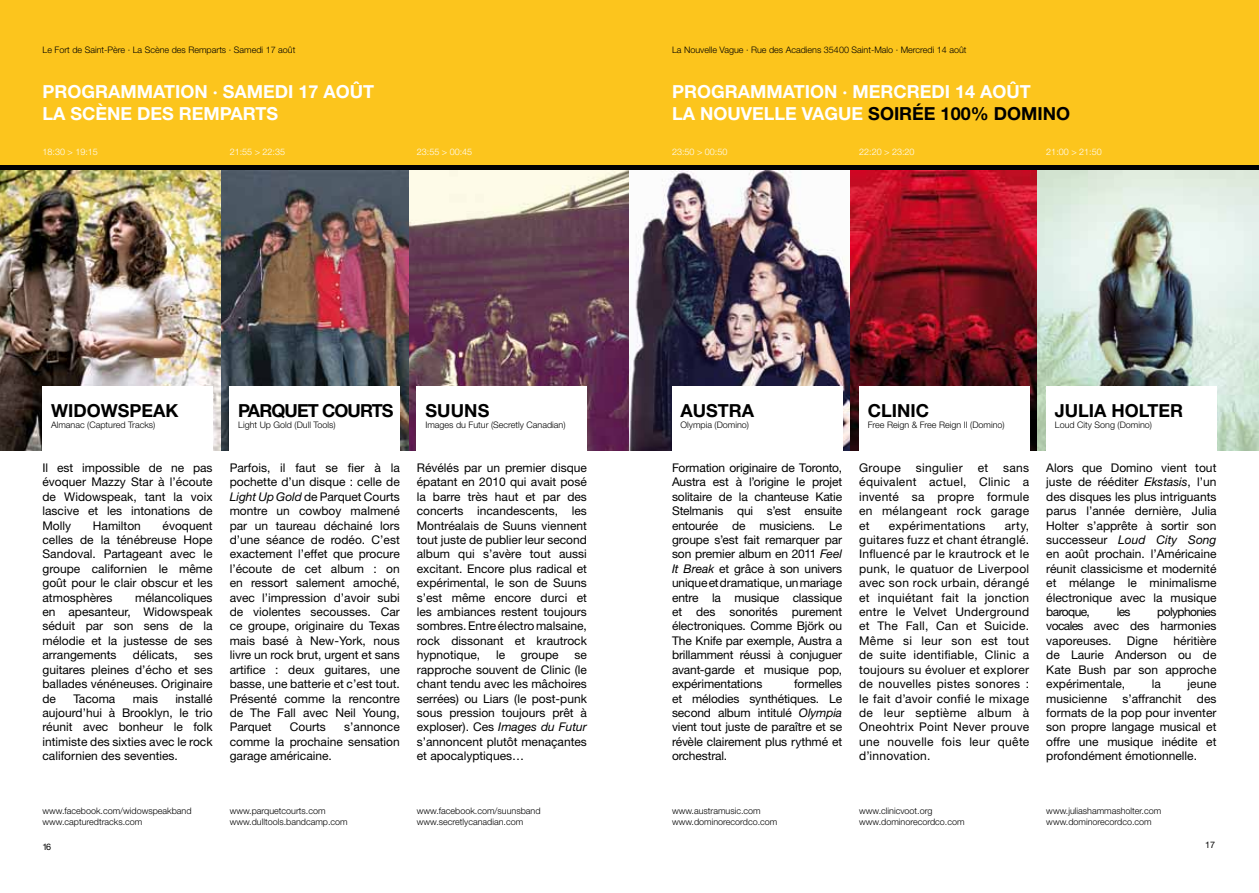
<style>
.page{position:relative;width:1259px;height:893px;background:#fff}
.page>*{position:absolute;margin:0;border:0;box-sizing:border-box;transform-origin:0 0}
.t1{font:700 18px/21.6px "Helvetica Neue LT Std";color:#fff}
.t2{font:700 18px "Helvetica Neue LT Std";color:#000}
.t3{font:700 18px "Helvetica Neue LT Std";letter-spacing:-.05em;color:#000}
.t4{font:12px/14.4px "Helvetica Neue LT Std";color:#000;text-align:justify}
.t5{font:12px "Helvetica Neue LT Std";letter-spacing:.025em;color:#000}
.t6{font:12px "Helvetica Neue LT Std";letter-spacing:.02em;color:#000}
.t7{font:300 9px/10.8px "Helvetica Neue LT Std";color:#000}
.t8{font:300 9px "Helvetica Neue LT Std";color:#fff}
.t9{font:9px "Helvetica Neue LT Std";color:#000}
.s1{color:#000}
.s2{font-style:italic}
</style>
<div class="page">
<div style="left:0;top:0;width:629px;height:234px;background:#fcc51d"></div>
<img style="left:0;top:170px;width:1259px;height:281px">
<div style="left:417px;top:387px;width:170px;height:68px;background:#fff"></div>
<div style="left:43px;top:387px;width:170px;height:68px;background:#fff"></div>
<div style="left:230px;top:387px;width:170px;height:68px;background:#fff"></div>
<hr style="left:0;top:166px;width:629px;height:4px;background:#000">
<svg style="left:629px;top:0;width:630px;height:234px;background:#ecb840"></svg>
<div style="left:859px;top:387px;width:170px;height:68px;background:#fff"></div>
<div style="left:1046px;top:387px;width:170px;height:68px;background:#fff"></div>
<div style="left:672px;top:387px;width:170px;height:68px;background:#fff"></div>
<hr style="left:629px;top:166px;width:630px;height:4px;background:#000">
<p class="t7" style="left:43px;top:44px;width:254px">Le Fort de Saint-Père · La Scène des Remparts · Samedi 17 août</p>
<h1 class="t1" style="left:43px;top:80px;width:333px">PROGRAMMATION · SAMEDI 17 AOÛT<br>LA SCÈNE DES REMPARTS</h1>
<p class="t8" style="left:43px;top:147px;width:57px">18:30 &gt; 19:15</p>
<p class="t8" style="left:230px;top:147px;width:57px">21:55 &gt; 22:35</p>
<p class="t8" style="left:417px;top:147px;width:57px">23:55 &gt; 00:45</p>
<p class="t7" style="left:672px;top:44px;width:296px">La Nouvelle Vague · Rue des Acadiens 35400 Saint-Malo · Mercredi 14 août</p>
<h1 class="t1" style="left:672px;top:80px;width:399px">PROGRAMMATION · MERCREDI 14 AOÛT<br>LA NOUVELLE VAGUE <span class="s1">SOIRÉE 100% DOMINO</span></h1>
<p class="t8" style="left:672px;top:147px;width:57px">23:50 &gt; 00:50</p>
<p class="t8" style="left:859px;top:147px;width:57px">22:20 &gt; 23:20</p>
<p class="t8" style="left:1046px;top:147px;width:57px">21:00 &gt; 21:50</p>
<h1 class="t2" style="left:51px;top:399px;width:129px">WIDOWSPEAK</h1>
<p class="t7" style="left:51px;top:419px;width:106px">Almanac (Captured Tracks)</p>
<h1 class="t3" style="left:238px;top:399px;width:157px">PARQUET COURTS</h1>
<p class="t7" style="left:238px;top:419px;width:99px">Light Up Gold (Dull Tools)</p>
<h1 class="t2" style="left:425px;top:399px;width:66px">SUUNS</h1>
<p class="t7" style="left:425px;top:419px;width:142px">Images du Futur (Secretly Canadian)</p>
<h1 class="t2" style="left:680px;top:399px;width:75px">AUSTRA</h1>
<p class="t7" style="left:680px;top:419px;width:70px">Olympia (Domino)</p>
<h1 class="t2" style="left:867px;top:399px;width:63px">CLINIC</h1>
<p class="t7" style="left:867px;top:419px;width:139px">Free Reign &amp; Free Reign II (Domino)</p>
<h1 class="t2" style="left:1054px;top:399px;width:130px">JULIA HOLTER</h1>
<p class="t7" style="left:1054px;top:419px;width:99px">Loud City Song (Domino)</p>
<p class="t4" style="left:43px;top:460px;width:172px">Il est impossible de ne pas évoquer Mazzy Star à l’écoute de Widowspeak, tant la voix lascive et les intonations de Molly</p>
<p class="t4" style="left:43px;top:518px;width:172px;text-indent:120px">évoquent celles de la ténébreuse Hope Sandoval. Partageant avec le groupe californien le même goût pour le clair obscur et les atmosphères</p>
<p class="t4" style="left:93px;top:518px;width:50px">Hamilton</p>
<p class="t4" style="left:43px;top:590px;width:172px;text-indent:93px">mélancoliques en apesanteur, Widowspeak séduit par son sens de la mélodie et la justesse de ses arrangements</p>
<p class="t4" style="left:133px;top:648px;width:46px">délicats,</p>
<p class="t4" style="left:43px;top:648px;width:172px;text-indent:152px">ses guitares pleines d’écho et ses ballades vénéneuses. Originaire de</p>
<p class="t4" style="left:43px;top:691px;width:172px;text-indent:133px">installé aujourd’hui à Brooklyn, le trio réunit avec bonheur le folk intimiste des sixties avec le rock californien des seventies.</p>
<p class="t4" style="left:73px;top:691px;width:44px">Tacoma</p>
<p class="t4" style="left:133px;top:691px;width:27px">mais</p>
<p class="t4" style="left:230px;top:460px;width:172px">Parfois, il faut se fier à la pochette d’un disque : celle de <span class="s2">Light Up Gold</span> de Parquet Courts montre un cowboy malmené par un taureau déchainé lors d’une séance de rodéo. C’est exactement l’effet que procure l’écoute de cet album : on en ressort salement amoché, avec l’impression d’avoir subi de violentes secousses. Car ce groupe, originaire du Texas mais basé à New-York, nous livre un rock brut, urgent et sans artifice : deux guitares, une basse, une batterie et c’est tout.<br>Présenté comme la rencontre de The Fall avec Neil Young, Parquet</p>
<p class="t4" style="left:290px;top:720px;width:37px">Courts</p>
<p class="t4" style="left:230px;top:720px;width:172px;text-indent:115px">s’annonce comme la prochaine sensation garage américaine.</p>
<p class="t4" style="left:417px;top:460px;width:172px">Révélés par un premier disque épatant en 2010 qui avait posé la barre très haut et par des concerts incandescents, les Montréalais de Suuns viennent tout juste de publier leur second album qui s’avère tout aussi excitant. Encore plus radical et expérimental, le son de Suuns s’est même encore durci et les ambiances restent toujours sombres. Entre électro malsaine, rock dissonant et krautrock hypnotique,</p>
<p class="t4" style="left:496px;top:648px;width:11px">le</p>
<p class="t4" style="left:521px;top:648px;width:39px">groupe</p>
<p class="t4" style="left:417px;top:648px;width:172px;text-indent:158px">se rapproche souvent de Clinic (le chant tendu avec les mâchoires serrées) ou Liars (le post-punk sous pression toujours prêt à exploser). Ces <span class="s2">Images du Futur </span>s’annoncent plutôt menaçantes et apocalyptiques…</p>
<p class="t4" style="left:672px;top:460px;width:172px">Formation originaire de Toronto, Austra est à l’origine le projet solitaire de la chanteuse Katie Stelmanis qui s’est ensuite entourée de musiciens. Le groupe s’est fait remarquer par son premier album en 2011 <span class="s2">Feel It Break</span> et grâce à son univers unique et dramatique, un mariage entre la musique classique et des sonorités purement électroniques. Comme Björk ou The Knife par exemple, Austra a brillamment réussi à conjuguer avant-garde et musique pop, expérimentations</p>
<p class="t4" style="left:672px;top:676px;width:172px;text-indent:122px">formelles et mélodies synthétiques. Le second album intitulé <span class="s2">Olympia </span>vient tout juste de paraître et se révèle clairement plus rythmé et orchestral.</p>
<p class="t4" style="left:859px;top:460px;width:43px">Groupe</p>
<p class="t6" style="left:916px;top:461px;width:48px">singulier</p>
<p class="t4" style="left:977px;top:460px;width:12px">et</p>
<p class="t4" style="left:859px;top:460px;width:172px;text-indent:144px">sans équivalent actuel, Clinic a inventé sa propre formule en mélangeant rock garage et</p>
<p class="t5" style="left:889px;top:518px;width:98px">expérimentations</p>
<p class="t4" style="left:859px;top:518px;width:172px;text-indent:146px">arty, guitares fuzz et chant étranglé.<br>Influencé par le krautrock et le punk, le quatuor de Liverpool avec son rock urbain, dérangé et inquiétant fait la jonction entre le Velvet Underground et The Fall, Can et Suicide.<br>Même si leur son est tout de suite identifiable, Clinic a toujours su évoluer et explorer de nouvelles pistes sonores : le fait d’avoir confié le mixage de leur septième album à Oneohtrix Point Never prouve une nouvelle fois leur quête d’innovation.</p>
<p class="t4" style="left:1046px;top:460px;width:172px">Alors que Domino vient tout juste de rééditer <span class="s2">Ekstasis</span>, l’un des disques les plus intriguants parus l’année dernière, Julia Holter s’apprête à sortir son successeur <span class="s2">Loud City Song </span>en août prochain. l’Américaine réunit classicisme et modernité et mélange le minimalisme électronique avec la musique baroque,</p>
<p class="t4" style="left:1046px;top:604px;width:172px;text-indent:111px">polyphonies vocales avec des harmonies vaporeuses.</p>
<p class="t4" style="left:1116px;top:604px;width:15px">les</p>
<p class="t4" style="left:1046px;top:633px;width:172px;text-indent:127px">héritière de Laurie Anderson ou de Kate Bush par son approche expérimentale,</p>
<p class="t4" style="left:1127px;top:633px;width:33px">Digne</p>
<p class="t4" style="left:1151px;top:676px;width:11px">la</p>
<p class="t4" style="left:1187px;top:676px;width:30px">jeune</p>
<p class="t4" style="left:1046px;top:691px;width:62px">musicienne</p>
<p class="t4" style="left:1122px;top:691px;width:61px">s’affranchit</p>
<p class="t4" style="left:1046px;top:691px;width:172px;text-indent:151px">des formats de la pop pour inventer son propre langage musical et offre une musique inédite et profondément émotionnelle.</p>
<p class="t7" style="left:43px;top:806px;width:151px">www.facebook.com/widowspeakband www.capturedtracks.com</p>
<p class="t7" style="left:230px;top:806px;width:120px">www.parquetcourts.com www.dulltools.bandcamp.com</p>
<p class="t7" style="left:417px;top:806px;width:125px">www.facebook.com/suunsband www.secretlycanadian.com</p>
<p class="t7" style="left:672px;top:806px;width:107px">www.austramusic.com www.dominorecordco.com</p>
<p class="t7" style="left:859px;top:806px;width:107px">www.clinicvoot.org www.dominorecordco.com</p>
<p class="t7" style="left:1046px;top:806px;width:116px">www.juliashammasholter.com www.dominorecordco.com</p>
<p class="t9" style="left:43px;top:842px;width:10px">16</p>
<p class="t9" style="left:1205px;top:840px;width:12px">17</p>
</div>
